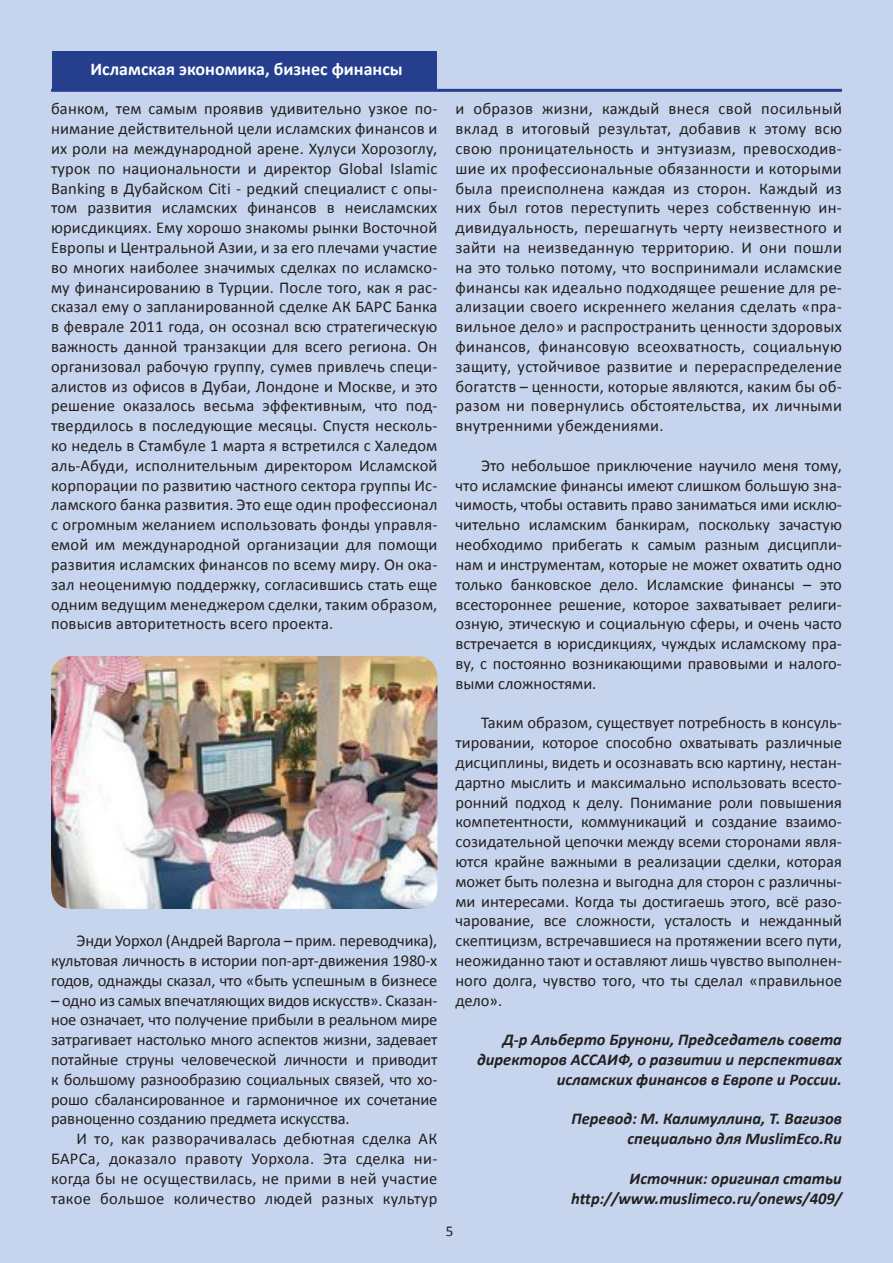
<style>
.page{position:relative;width:893px;height:1263px;background:#c6d5ed}
.page>*{position:absolute;margin:0;border:0;box-sizing:border-box;transform-origin:0 0}
.t1{font:700 18px "Calibri";color:#fff}
.t2{font:16.5px/19.8px "Calibri";color:#231f20;text-align:justify}
.t3{font:italic 700 16.5px/19.8px "Calibri";color:#231f20;text-align:right}
.t4{font:15px "Calibri";color:#231f20}
</style>
<div class="page">
<div style="left:52px;top:52px;width:385px;height:38px;background:#253f8e"></div>
<div style="left:51px;top:89px;width:791px;height:3px;border:2px solid #253f8e"></div>
<img style="left:51px;top:656px;width:386px;height:253px">
<p class="t1" style="left:91px;top:57px;width:314px">Исламская экономика, бизнес финансы</p>
<p class="t2" style="left:51px;top:99px;width:388px">банком, тем самым проявив удивительно узкое по&shy;нимание действительной цели исламских финансов и их роли на международной арене. Хулуси Хорозоглу, турок по национальности и директор Global Islamic Banking в Дубайском Citi - редкий специалист с опы&shy;том развития исламских финансов в неисламских юрисдикциях. Ему хорошо знакомы рынки Восточной Европы и Центральной Азии, и за его плечами участие во многих наиболее значимых сделках по исламско&shy;му финансированию в Турции. После того, как я рас&shy;сказал ему о запланированной сделке АК БАРС Банка в феврале 2011 года, он осознал всю стратегическую важность данной транзакции для всего региона. Он организовал рабочую группу, сумев привлечь специ&shy;алистов из офисов в Дубаи, Лондоне и Москве, и это решение оказалось весьма эффективным, что под&shy;твердилось в последующие месяцы. Спустя несколь&shy;ко недель в Стамбуле 1 марта я встретился с Халедом аль-Абуди, исполнительным директором Исламской корпорации по развитию частного сектора группы Ис&shy;ламского банка развития. Это еще один профессионал с огромным желанием использовать фонды управля&shy;емой им международной организации для помощи развития исламских финансов по всему миру. Он ока&shy;зал неоценимую поддержку, согласившись стать еще одним ведущим менеджером сделки, таким образом, повысив авторитетность всего проекта.</p>
<p class="t2" style="left:51px;top:931px;width:388px;text-indent:26px">Энди Уорхол (Андрей Варгола – прим. переводчика), культовая личность в истории поп-арт-движения 1980-х годов, однажды сказал, что «быть успешным в бизнесе</p>
<p class="t2" style="left:51px;top:990px;width:388px">– одно из самых впечатляющих видов искусств». Сказан&shy;ное означает, что получение прибыли в реальном мире затрагивает настолько много аспектов жизни, задевает потайные струны человеческой личности и приводит к большому разнообразию социальных связей, что хо&shy;рошо сбалансированное и гармоничное их сочетание равноценно созданию предмета искусства.</p>
<p class="t2" style="left:51px;top:1129px;width:388px;text-indent:26px">И то, как разворачивалась дебютная сделка АК БАРСа, доказало правоту Уорхола. Эта сделка ни&shy;когда бы не осуществилась, не прими в ней участие такое большое количество людей разных культур</p>
<p class="t2" style="left:455px;top:99px;width:388px">и образов жизни, каждый внеся свой посильный вклад в итоговый результат, добавив к этому всю свою проницательность и энтузиазм, превосходив&shy;шие их профессиональные обязанности и которыми была преисполнена каждая из сторон. Каждый из них был готов переступить через собственную ин&shy;дивидуальность, перешагнуть черту неизвестного и зайти на неизведанную территорию. И они пошли на это только потому, что воспринимали исламские финансы как идеально подходящее решение для ре&shy;ализации своего искреннего желания сделать «пра&shy;вильное дело» и распространить ценности здоровых финансов, финансовую всеохватность, социальную защиту, устойчивое развитие и перераспределение богатств – ценности, которые являются, каким бы об&shy;разом ни повернулись обстоятельства, их личными внутренними убеждениями.</p>
<p class="t2" style="left:455px;top:456px;width:388px;text-indent:26px">Это небольшое приключение научило меня тому, что исламские финансы имеют слишком большую зна&shy;чимость, чтобы оставить право заниматься ими исклю&shy;чительно исламским банкирам, поскольку зачастую необходимо прибегать к самым разным дисципли&shy;нам и инструментам, которые не может охватить одно только банковское дело. Исламские финансы – это всестороннее решение, которое захватывает религи&shy;озную, этическую и социальную сферы, и очень часто встречается в юрисдикциях, чуждых исламскому пра&shy;ву, с постоянно возникающими правовыми и налого&shy;выми сложностями.</p>
<p class="t2" style="left:455px;top:713px;width:388px;text-indent:26px">Таким образом, существует потребность в консуль&shy;тировании, которое способно охватывать различные дисциплины, видеть и осознавать всю картину, нестан&shy;дартно мыслить и максимально использовать всесто&shy;ронний подход к делу. Понимание роли повышения компетентности, коммуникаций и создание взаимо&shy;созидательной цепочки между всеми сторонами явля&shy;ются крайне важными в реализации сделки, которая может быть полезна и выгодна для сторон с различны&shy;ми интересами. Когда ты достигаешь этого, всё разо&shy;чарование, все сложности, усталость и нежданный скептицизм, встречавшиеся на протяжении всего пути, неожиданно тают и оставляют лишь чувство выполнен&shy;ного долга, чувство того, что ты сделал «правильное дело».</p>
<p class="t3" style="left:477px;top:1030px;width:366px">Д-р Альберто Брунони, Председатель совета директоров АССАИФ, о развитии и перспективах исламских финансов в Европе и России.</p>
<p class="t3" style="left:571px;top:1109px;width:272px">Перевод: М. Калимуллина, Т. Вагизов специально для MuslimEco.Ru</p>
<p class="t3" style="left:571px;top:1168px;width:272px">Источник: оригинал статьи http://www.muslimeco.ru/onews/409/</p>
<p class="t4" style="left:446px;top:1221px;width:9px">5</p>
</div>
